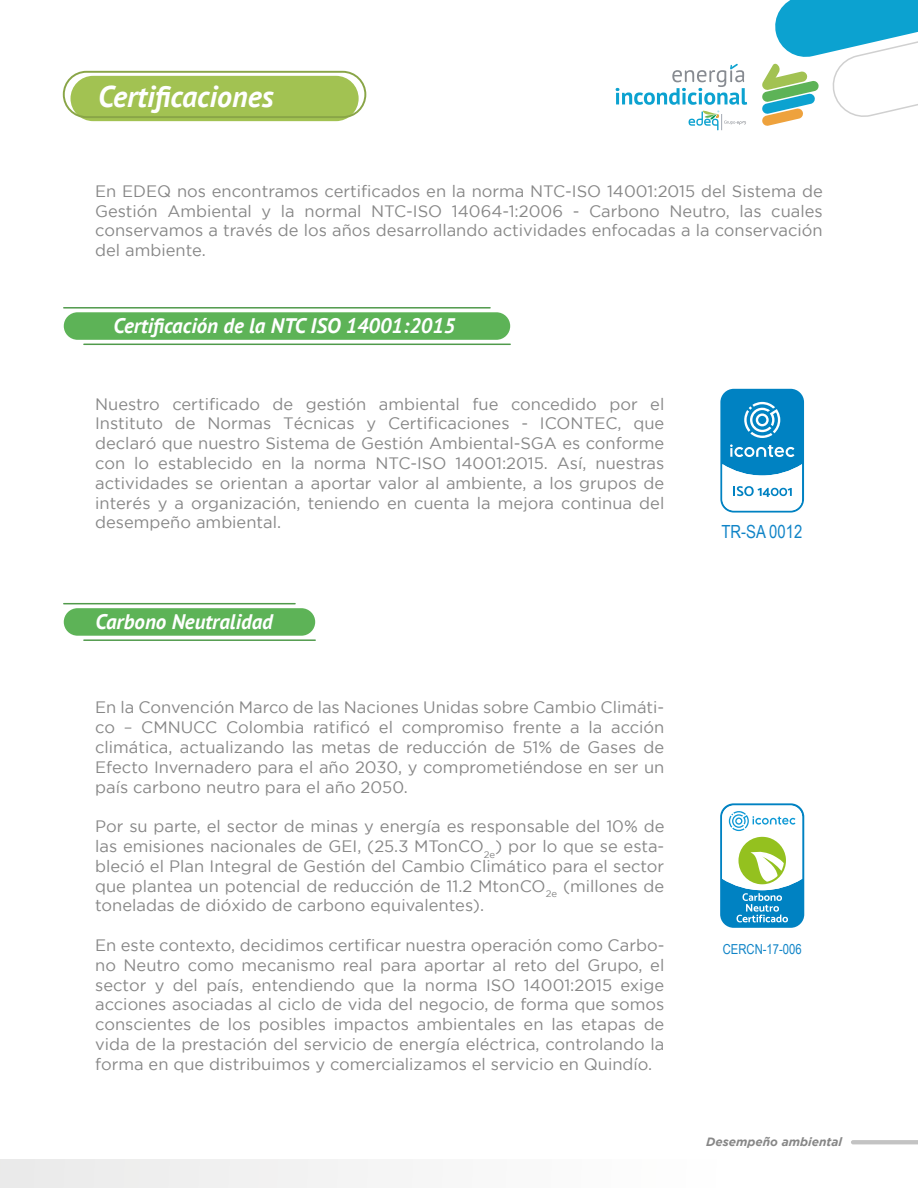
<style>
.page{position:relative;width:918px;height:1188px;background:#fff}
.page>*{position:absolute;margin:0;border:0;box-sizing:border-box;transform-origin:0 0}
.t1{font:italic 700 30px "PT Sans";color:#fff}
.t2{font:italic 700 21px "PT Sans";color:#fff}
.t3{font:18.15px "Arial Narrow";color:#1084c7}
.t4{font:16.5px/19.8px "Gotham";color:#878787;text-align:justify}
.t5{font:13.8px "Arial Narrow";color:#1084c7}
.t6{font:italic 700 12px "Gotham";color:#878787}
</style>
<div class="page">
<div style="left:0;top:1160px;width:918px;height:28px;background:#f7f7f7"></div>
<div style="left:64px;top:312px;width:446px;height:28px;background:#5db357;border-radius:14px"></div>
<hr style="left:64px;top:307px;width:426px;height:2px;background:#509a4b">
<hr style="left:84px;top:344px;width:426px;height:1px;background:#509a4b">
<div style="left:64px;top:608px;width:251px;height:28px;background:#5db357;border-radius:14px"></div>
<hr style="left:64px;top:603px;width:231px;height:1px;background:#509a4b">
<hr style="left:84px;top:639px;width:231px;height:2px;background:#509a4b">
<div style="left:71px;top:76px;width:288px;height:45px;background:#a2c252;border-radius:23px"></div>
<div style="left:63px;top:71px;width:303px;height:47px;border:2px solid #89a547;border-radius:23px"></div>
<svg style="left:689px;top:111px;width:57px;height:19px"></svg>
<svg style="left:616px;top:64px;width:131px;height:41px"></svg>
<svg style="left:762px;top:0;width:156px;height:126px"></svg>
<svg style="left:851px;top:1140px;width:67px;height:4px"></svg>
<svg style="left:720px;top:388px;width:85px;height:125px"></svg>
<svg style="left:720px;top:803px;width:85px;height:125px"></svg>
<h1 class="t1" style="left:98px;top:76px;width:177px">Certificaciones</h1>
<p class="t4" style="left:95px;top:181px;width:729px">En EDEQ nos encontramos certificados en la norma NTC-ISO 14001:2015 del Sistema de Gestión Ambiental y la normal NTC-ISO 14064-1:2006 - Carbono Neutro, las cuales conservamos a través de los años desarrollando actividades enfocadas a la conservación del ambiente.</p>
<p class="t2" style="left:113px;top:312px;width:343px">Certificación de la NTC ISO 14001:2015</p>
<p class="t4" style="left:95px;top:394px;width:571px">Nuestro certificado de gestión ambiental fue concedido por el Instituto de Normas Técnicas y Certificaciones - ICONTEC, que declaró que nuestro Sistema de Gestión Ambiental-SGA es conforme con lo establecido en la norma NTC-ISO 14001:2015. Así, nuestras actividades se orientan a aportar valor al ambiente, a los grupos de interés y a organización, teniendo en cuenta la mejora continua del desempeño ambiental.</p>
<p class="t2" style="left:95px;top:608px;width:179px">Carbono Neutralidad</p>
<p class="t4" style="left:95px;top:698px;width:571px">En la Convención Marco de las Naciones Unidas sobre Cambio Climáti&shy;co – CMNUCC Colombia ratificó el compromiso frente a la acción climática, actualizando las metas de reducción de 51% de Gases de Efecto Invernadero para el año 2030, y comprometiéndose en ser un país carbono neutro para el año 2050.</p>
<p class="t4" style="left:95px;top:816px;width:571px">Por su parte, el sector de minas y energía es responsable del 10% de las emisiones nacionales de GEI, (25.3 MTonCO<sub>2e</sub>) por lo que se esta&shy;bleció el Plan Integral de Gestión del Cambio Climático para el sector que plantea un potencial de reducción de 11.2 MtonCO<sub>2e</sub> (millones de toneladas de dióxido de carbono equivalentes).</p>
<p class="t4" style="left:95px;top:935px;width:571px">En este contexto, decidimos certificar nuestra operación como Carbo&shy;no Neutro como mecanismo real para aportar al reto del Grupo, el sector y del país, entendiendo que la norma ISO 14001:2015 exige acciones asociadas al ciclo de vida del negocio, de forma que somos conscientes de los posibles impactos ambientales en las etapas de vida de la prestación del servicio de energía eléctrica, controlando la forma en que distribuimos y comercializamos el servicio en Quindío.</p>
<p class="t3" style="left:721px;top:518px;width:82px">TR-SA 0012</p>
<p class="t5" style="left:723px;top:939px;width:81px">CERCN-17-006</p>
<p class="t6" style="left:706px;top:1135px;width:138px">Desempeño ambiental</p>
</div>
